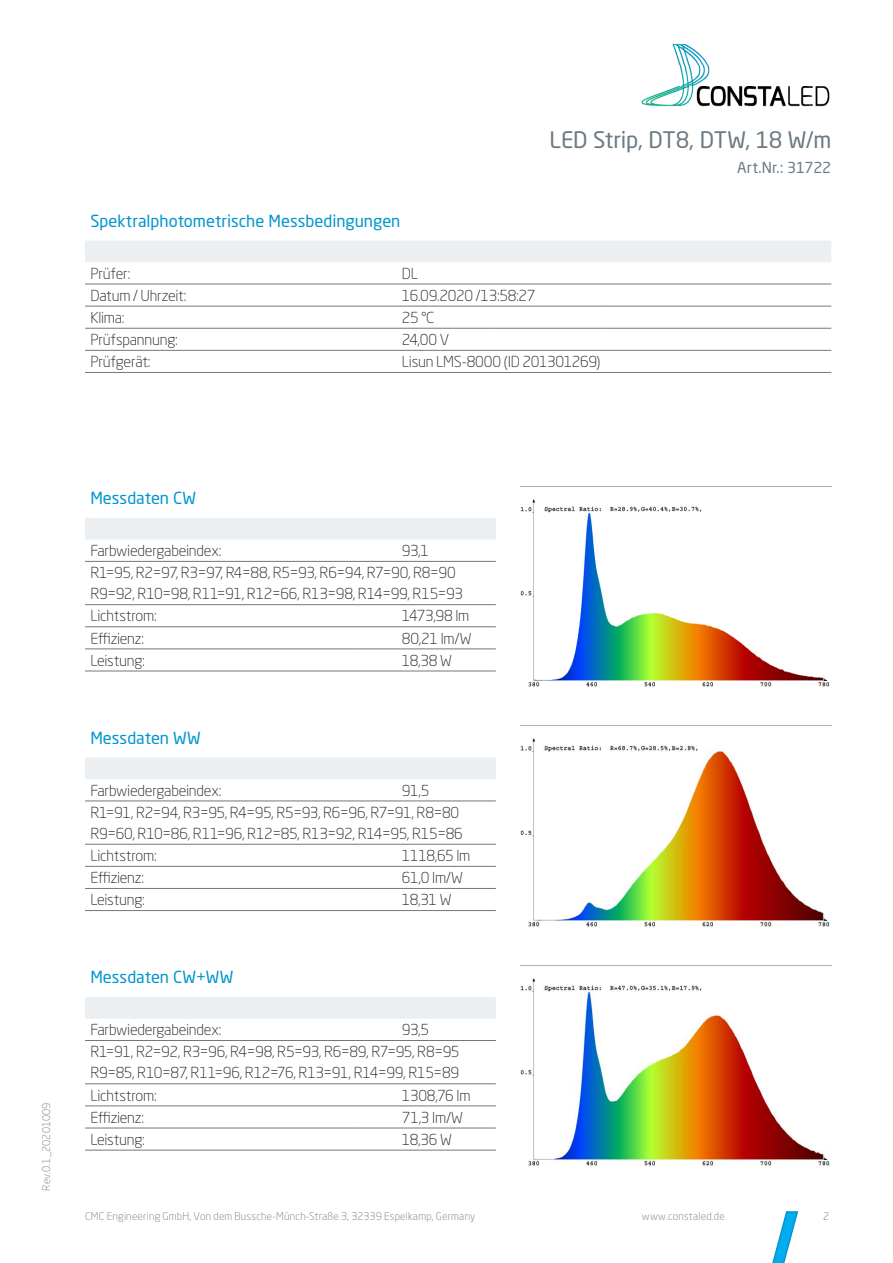
<style>
.page{position:relative;width:893px;height:1263px;background:#fff}
.page>*{position:absolute;margin:0;border:0;box-sizing:border-box;transform-origin:0 0}
.t1{font:22.5px "Neo Sans Pro";letter-spacing:-.01em;color:#6b7a83}
._02_HL2_11_13pt{font:16.5px "Neo Sans Pro";color:#0096cd}
._04_Copy_10_12pt_Bul{font:300 15px "Neo Sans Pro";letter-spacing:-.015em;color:#231f20}
.t2{font:15px "Neo Sans Pro";letter-spacing:-.01em;color:#6b7a83}
.t3{font:300 10.5px "Neo Sans Pro";letter-spacing:.02em;color:#6b7a83}
</style>
<div class="page">
<div style="left:85px;top:241px;width:746px;height:21px;background:#eceff1"></div>
<hr style="left:85px;top:284px;width:270px;height:1px;background:#6b7a83">
<hr style="left:85px;top:306px;width:270px;height:1px;background:#6b7a83">
<hr style="left:85px;top:328px;width:270px;height:1px;background:#6b7a83">
<hr style="left:85px;top:350px;width:270px;height:1px;background:#6b7a83">
<hr style="left:85px;top:372px;width:270px;height:1px;background:#6b7a83">
<hr style="left:355px;top:284px;width:141px;height:1px;background:#6b7a83">
<hr style="left:496px;top:284px;width:109px;height:1px;background:#6b7a83">
<hr style="left:605px;top:284px;width:226px;height:1px;background:#6b7a83">
<hr style="left:355px;top:306px;width:141px;height:1px;background:#6b7a83">
<hr style="left:496px;top:306px;width:109px;height:1px;background:#6b7a83">
<hr style="left:605px;top:306px;width:226px;height:1px;background:#6b7a83">
<hr style="left:355px;top:328px;width:141px;height:1px;background:#6b7a83">
<hr style="left:496px;top:328px;width:109px;height:1px;background:#6b7a83">
<hr style="left:605px;top:328px;width:226px;height:1px;background:#6b7a83">
<hr style="left:355px;top:350px;width:141px;height:1px;background:#6b7a83">
<hr style="left:496px;top:350px;width:109px;height:1px;background:#6b7a83">
<hr style="left:605px;top:350px;width:226px;height:1px;background:#6b7a83">
<hr style="left:355px;top:372px;width:141px;height:1px;background:#6b7a83">
<hr style="left:496px;top:372px;width:109px;height:1px;background:#6b7a83">
<hr style="left:605px;top:372px;width:226px;height:1px;background:#6b7a83">
<div style="left:85px;top:518px;width:411px;height:22px;background:#eceff1"></div>
<hr style="left:85px;top:626px;width:270px;height:1px;background:#6b7a83">
<hr style="left:85px;top:648px;width:270px;height:1px;background:#6b7a83">
<hr style="left:85px;top:671px;width:270px;height:1px;background:#6b7a83">
<hr style="left:355px;top:626px;width:141px;height:1px;background:#6b7a83">
<hr style="left:355px;top:648px;width:141px;height:1px;background:#6b7a83">
<hr style="left:355px;top:671px;width:141px;height:1px;background:#6b7a83">
<hr style="left:85px;top:561px;width:270px;height:1px;background:#6b7a83">
<hr style="left:355px;top:561px;width:141px;height:1px;background:#6b7a83">
<hr style="left:85px;top:604px;width:270px;height:1px;background:#6b7a83">
<hr style="left:355px;top:604px;width:141px;height:1px;background:#6b7a83">
<img style="left:520px;top:486px;width:311px;height:201px">
<div style="left:85px;top:758px;width:411px;height:21px;background:#eceff1"></div>
<hr style="left:85px;top:866px;width:270px;height:1px;background:#6b7a83">
<hr style="left:85px;top:888px;width:270px;height:1px;background:#6b7a83">
<hr style="left:85px;top:910px;width:270px;height:1px;background:#6b7a83">
<hr style="left:355px;top:866px;width:141px;height:1px;background:#6b7a83">
<hr style="left:355px;top:888px;width:141px;height:1px;background:#6b7a83">
<hr style="left:355px;top:910px;width:141px;height:1px;background:#6b7a83">
<hr style="left:85px;top:800px;width:270px;height:1px;background:#6b7a83">
<hr style="left:355px;top:800px;width:141px;height:1px;background:#6b7a83">
<hr style="left:85px;top:844px;width:270px;height:1px;background:#6b7a83">
<hr style="left:355px;top:844px;width:141px;height:1px;background:#6b7a83">
<img style="left:520px;top:738px;width:310px;height:189px">
<div style="left:85px;top:997px;width:411px;height:22px;background:#eceff1"></div>
<hr style="left:85px;top:1105px;width:270px;height:1px;background:#6b7a83">
<hr style="left:85px;top:1127px;width:270px;height:1px;background:#6b7a83">
<hr style="left:85px;top:1150px;width:270px;height:1px;background:#6b7a83">
<hr style="left:355px;top:1105px;width:141px;height:1px;background:#6b7a83">
<hr style="left:355px;top:1127px;width:141px;height:1px;background:#6b7a83">
<hr style="left:355px;top:1150px;width:141px;height:1px;background:#6b7a83">
<hr style="left:85px;top:1040px;width:270px;height:1px;background:#6b7a83">
<hr style="left:355px;top:1040px;width:141px;height:1px;background:#6b7a83">
<hr style="left:85px;top:1083px;width:270px;height:1px;background:#6b7a83">
<hr style="left:355px;top:1083px;width:141px;height:1px;background:#6b7a83">
<img style="left:520px;top:965px;width:311px;height:201px">
<img style="left:641px;top:43px;width:189px;height:64px">
<svg style="left:772px;top:1211px;width:27px;height:52px"></svg>
<h1 class="t1" style="left:549px;top:125px;width:283px">LED Strip, DT8, DTW, 18 W/m</h1>
<p class="t2" style="left:737px;top:158px;width:96px">Art.Nr.: 31722</p>
<p class="_02_HL2_11_13pt" style="left:90px;top:211px;width:312px">Spektralphotometrische Messbedingungen</p>
<p class="_04_Copy_10_12pt_Bul" style="left:90px;top:264px;width:42px">Prüfer:</p>
<p class="_04_Copy_10_12pt_Bul" style="left:402px;top:264px;width:18px">DL</p>
<p class="_04_Copy_10_12pt_Bul" style="left:90px;top:286px;width:98px">Datum / Uhrzeit:</p>
<p class="_04_Copy_10_12pt_Bul" style="left:402px;top:286px;width:135px">16.09.2020 /13:58:27</p>
<p class="_04_Copy_10_12pt_Bul" style="left:90px;top:308px;width:36px">Klima:</p>
<p class="_04_Copy_10_12pt_Bul" style="left:402px;top:308px;width:34px">25 °C</p>
<p class="_04_Copy_10_12pt_Bul" style="left:90px;top:331px;width:89px">Prüfspannung:</p>
<p class="_04_Copy_10_12pt_Bul" style="left:402px;top:331px;width:49px">24,00 V</p>
<p class="_04_Copy_10_12pt_Bul" style="left:90px;top:353px;width:62px">Prüfgerät:</p>
<p class="_04_Copy_10_12pt_Bul" style="left:402px;top:353px;width:200px">Lisun LMS-8000 (ID 201301269)</p>
<p class="t3" style="left:40px;top:1191px;width:90px;rotate:-90deg">Rev.0.1_20201009</p>
<p class="_02_HL2_11_13pt" style="left:90px;top:488px;width:107px">Messdaten CW</p>
<p class="_04_Copy_10_12pt_Bul" style="left:90px;top:542px;width:133px">Farbwiedergabeindex:</p>
<p class="_04_Copy_10_12pt_Bul" style="left:402px;top:542px;width:29px">93,1</p>
<p class="_04_Copy_10_12pt_Bul" style="left:90px;top:564px;width:367px">R1=95, R2=97, R3=97, R4=88, R5=93, R6=94, R7=90, R8=90</p>
<p class="_04_Copy_10_12pt_Bul" style="left:90px;top:585px;width:374px">R9=92, R10=98, R11=91, R12=66, R13=98, R14=99, R15=93</p>
<p class="_04_Copy_10_12pt_Bul" style="left:90px;top:607px;width:68px">Lichtstrom:</p>
<p class="_04_Copy_10_12pt_Bul" style="left:402px;top:607px;width:69px">1473,98 lm</p>
<p class="_04_Copy_10_12pt_Bul" style="left:90px;top:629px;width:55px">Effizienz:</p>
<p class="_04_Copy_10_12pt_Bul" style="left:402px;top:629px;width:71px">80,21 lm/W</p>
<p class="_04_Copy_10_12pt_Bul" style="left:90px;top:651px;width:56px">Leistung:</p>
<p class="_04_Copy_10_12pt_Bul" style="left:402px;top:651px;width:52px">18,38 W</p>
<p class="_02_HL2_11_13pt" style="left:90px;top:727px;width:112px">Messdaten WW</p>
<p class="_04_Copy_10_12pt_Bul" style="left:90px;top:781px;width:133px">Farbwiedergabeindex:</p>
<p class="_04_Copy_10_12pt_Bul" style="left:402px;top:781px;width:29px">91,5</p>
<p class="_04_Copy_10_12pt_Bul" style="left:90px;top:803px;width:370px">R1=91, R2=94, R3=95, R4=95, R5=93, R6=96, R7=91, R8=80</p>
<p class="_04_Copy_10_12pt_Bul" style="left:90px;top:824px;width:374px">R9=60, R10=86, R11=96, R12=85, R13=92, R14=95, R15=86</p>
<p class="_04_Copy_10_12pt_Bul" style="left:90px;top:847px;width:68px">Lichtstrom:</p>
<p class="_04_Copy_10_12pt_Bul" style="left:402px;top:847px;width:70px">1118,65 lm</p>
<p class="_04_Copy_10_12pt_Bul" style="left:90px;top:869px;width:55px">Effizienz:</p>
<p class="_04_Copy_10_12pt_Bul" style="left:402px;top:869px;width:63px">61,0 lm/W</p>
<p class="_04_Copy_10_12pt_Bul" style="left:90px;top:891px;width:56px">Leistung:</p>
<p class="_04_Copy_10_12pt_Bul" style="left:402px;top:891px;width:51px">18,31 W</p>
<p class="_02_HL2_11_13pt" style="left:90px;top:967px;width:145px">Messdaten CW+WW</p>
<p class="_04_Copy_10_12pt_Bul" style="left:90px;top:1021px;width:133px">Farbwiedergabeindex:</p>
<p class="_04_Copy_10_12pt_Bul" style="left:402px;top:1021px;width:29px">93,5</p>
<p class="_04_Copy_10_12pt_Bul" style="left:90px;top:1043px;width:371px">R1=91, R2=92, R3=96, R4=98, R5=93, R6=89, R7=95, R8=95</p>
<p class="_04_Copy_10_12pt_Bul" style="left:90px;top:1064px;width:370px">R9=85, R10=87, R11=96, R12=76, R13=91, R14=99, R15=89</p>
<p class="_04_Copy_10_12pt_Bul" style="left:90px;top:1086px;width:68px">Lichtstrom:</p>
<p class="_04_Copy_10_12pt_Bul" style="left:402px;top:1086px;width:70px">1308,76 lm</p>
<p class="_04_Copy_10_12pt_Bul" style="left:90px;top:1108px;width:55px">Effizienz:</p>
<p class="_04_Copy_10_12pt_Bul" style="left:402px;top:1108px;width:63px">71,3 lm/W</p>
<p class="_04_Copy_10_12pt_Bul" style="left:90px;top:1130px;width:56px">Leistung:</p>
<p class="_04_Copy_10_12pt_Bul" style="left:402px;top:1130px;width:52px">18,36 W</p>
<p class="t3" style="left:85px;top:1210px;width:392px">CMC Engineering GmbH, Von dem Bussche-Münch-Straße 3, 32339 Espelkamp, Germany</p>
<p class="t3" style="left:642px;top:1210px;width:84px">www.constaled.de</p>
<p class="t3" style="left:823px;top:1210px;width:8px">2</p>
</div>
